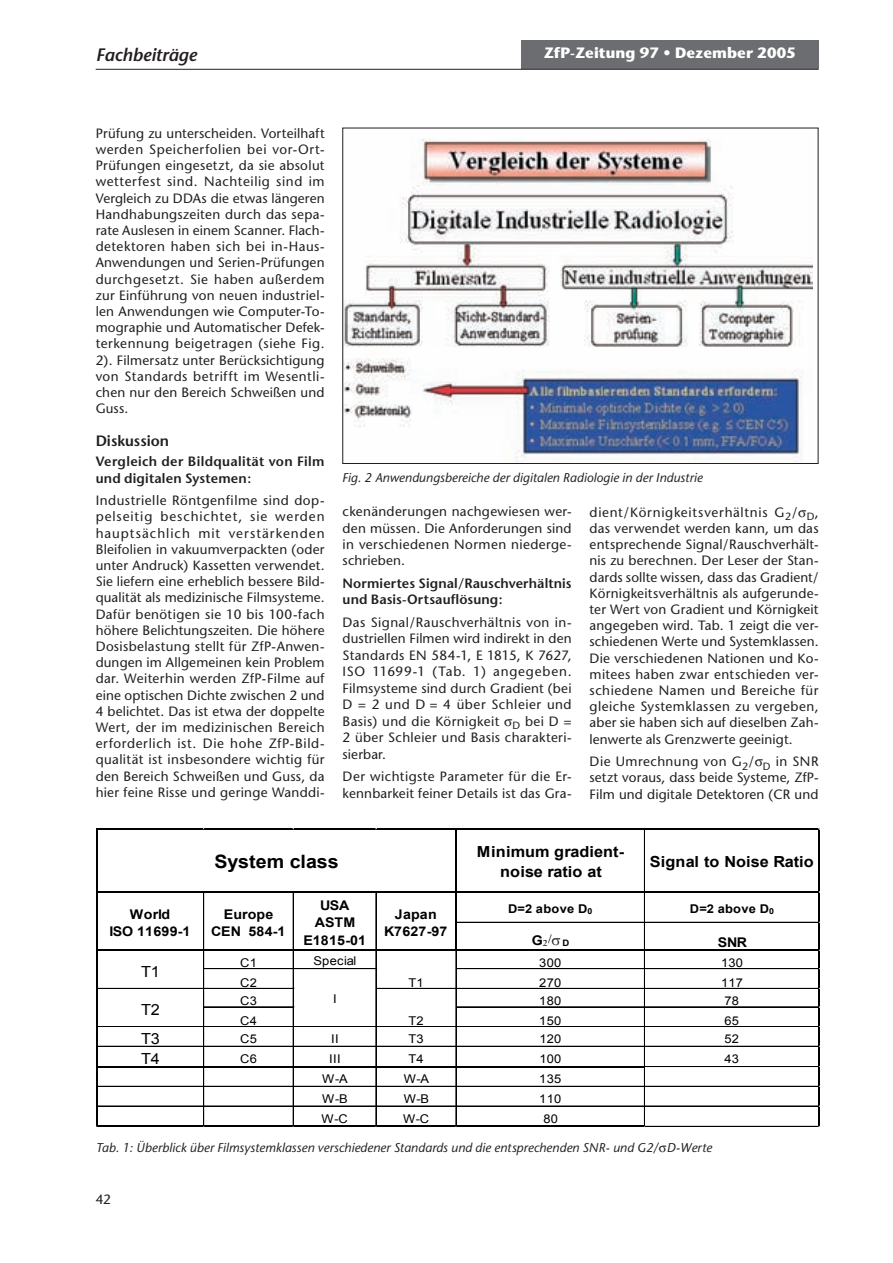
<style>
.page{position:relative;width:893px;height:1263px;background:#fff}
.page>*{position:absolute;margin:0;border:0;box-sizing:border-box;transform-origin:0 0}
.t1{font:700 18.45px "Arial";letter-spacing:-.005em;color:#000;scale:1.07 1}
.t2{font:italic 600 18px "Stone Sans";letter-spacing:-.005em;color:#231f20}
.t3{font:700 15.3px/19.6px "Arial";letter-spacing:.015em;color:#000;text-align:center;scale:1.07 1}
.t4{font:15.3px "Arial";letter-spacing:-.03em;color:#000;scale:1.07 1}
.t5{font:700 15px "Stone Sans";letter-spacing:.01em;color:#fff}
.t6{font:600 15px "Stone Sans";color:#231f20}
.t7{font:13.5px/16.2px "Stone Sans";letter-spacing:.015em;color:#231f20;text-align:justify}
.t8{font:600 13.5px/16.2px "Stone Sans";letter-spacing:.01em;color:#231f20}
.t9{font:700 13.35px/17.9px "Arial";letter-spacing:.01em;color:#000;text-align:center;scale:1.07 1}
.t10{font:italic 12.75px "Stone Sans";letter-spacing:.005em;color:#231f20}
.t11{font:12.15px "Arial";letter-spacing:.025em;color:#000;scale:1.07 1}
.t12{font:700 12.15px "Arial";letter-spacing:.02em;color:#000;scale:1.07 1}
.t13{font:700 8.85px "Arial";color:#000;scale:1.07 1}
</style>
<div class="page">
<div style="left:521px;top:40px;width:298px;height:29px;background:#6c6d70"></div>
<hr style="left:96px;top:69px;width:723px;height:1px;background:#231f20">
<hr style="left:97px;top:829px;width:722px;height:1px;background:#000">
<hr style="left:644px;top:829px;width:1px;height:62px;background:#000">
<hr style="left:97px;top:891px;width:722px;height:1px;background:#000">
<hr style="left:457px;top:922px;width:361px;height:1px;background:#000">
<hr style="left:203px;top:892px;width:1px;height:57px;background:#000">
<hr style="left:204px;top:892px;width:1px;height:57px;background:#000">
<hr style="left:293px;top:892px;width:1px;height:57px;background:#000">
<hr style="left:376px;top:892px;width:1px;height:57px;background:#000">
<hr style="left:455px;top:829px;width:2px;height:122px;background:#000">
<hr style="left:644px;top:892px;width:1px;height:57px;background:#000">
<hr style="left:97px;top:949px;width:722px;height:2px;background:#000">
<hr style="left:204px;top:968px;width:173px;height:1px;background:#000">
<hr style="left:204px;top:969px;width:173px;height:1px;background:#000">
<hr style="left:457px;top:968px;width:361px;height:1px;background:#000">
<hr style="left:457px;top:969px;width:361px;height:1px;background:#000">
<hr style="left:97px;top:988px;width:197px;height:1px;background:#000">
<hr style="left:377px;top:988px;width:441px;height:1px;background:#000">
<hr style="left:204px;top:1006px;width:90px;height:1px;background:#000">
<hr style="left:204px;top:1007px;width:90px;height:1px;background:#000">
<hr style="left:457px;top:1006px;width:361px;height:1px;background:#000">
<hr style="left:457px;top:1007px;width:361px;height:1px;background:#000">
<hr style="left:97px;top:1026px;width:721px;height:1px;background:#000">
<hr style="left:97px;top:1046px;width:721px;height:1px;background:#000">
<hr style="left:203px;top:951px;width:1px;height:115px;background:#000">
<hr style="left:204px;top:951px;width:1px;height:115px;background:#000">
<hr style="left:293px;top:951px;width:1px;height:115px;background:#000">
<hr style="left:376px;top:951px;width:1px;height:115px;background:#000">
<hr style="left:456px;top:951px;width:1px;height:115px;background:#000">
<hr style="left:97px;top:1066px;width:548px;height:1px;background:#000">
<hr style="left:644px;top:951px;width:1px;height:115px;background:#000">
<hr style="left:645px;top:1066px;width:173px;height:1px;background:#000">
<hr style="left:97px;top:1086px;width:721px;height:1px;background:#000">
<hr style="left:97px;top:1106px;width:721px;height:1px;background:#000">
<hr style="left:96px;top:829px;width:1px;height:298px;background:#000">
<hr style="left:203px;top:1067px;width:1px;height:59px;background:#000">
<hr style="left:204px;top:1067px;width:1px;height:59px;background:#000">
<hr style="left:293px;top:1067px;width:1px;height:59px;background:#000">
<hr style="left:376px;top:1067px;width:1px;height:59px;background:#000">
<hr style="left:456px;top:1067px;width:1px;height:59px;background:#000">
<hr style="left:97px;top:1126px;width:548px;height:1px;background:#000">
<hr style="left:644px;top:1067px;width:1px;height:59px;background:#000">
<hr style="left:645px;top:1126px;width:173px;height:1px;background:#000">
<hr style="left:818px;top:829px;width:1px;height:298px;background:#000">
<img style="left:344px;top:139px;width:469px;height:323px">
<div style="left:342px;top:128px;width:477px;height:336px;border:1px solid #231f20"></div>
<h2 class="t2" style="left:96px;top:44px;width:103px">Fachbeiträge</h2>
<p class="t5" style="left:544px;top:44px;width:253px">ZfP-Zeitung 97 • Dezember 2005</p>
<p class="t7" style="left:96px;top:125px;width:230px">Prüfung zu unterscheiden. Vorteilhaft werden Speicherfolien bei vor-Ort-Prüfungen eingesetzt, da sie absolut wetterfest sind. Nachteilig sind im Vergleich zu DDAs die etwas längeren Handhabungszeiten durch das sepa&shy;rate Auslesen in einem Scanner. Flach&shy;detektoren haben sich bei in-Haus-Anwendungen und Serien-Prüfungen durchgesetzt. Sie haben außerdem zur Einführung von neuen industriel&shy;len Anwendungen wie Computer-To&shy;mographie und Automatischer Defek&shy;terkennung beigetragen (siehe Fig.<br>2). Filmersatz unter Berücksichtigung von Standards betrifft im Wesentli&shy;chen nur den Bereich Schweißen und Guss.</p>
<p class="t6" style="left:96px;top:432px;width:75px">Diskussion</p>
<p class="t8" style="left:96px;top:454px;width:230px">Vergleich der Bildqualität von Film und digitalen Systemen:</p>
<p class="t7" style="left:96px;top:492px;width:231px">Industrielle Röntgenfilme sind dop&shy;pelseitig beschichtet, sie werden hauptsächlich mit verstärkenden Bleifolien in vakuumverpackten (oder unter Andruck) Kassetten verwendet.<br>Sie liefern eine erheblich bessere Bild&shy;qualität als medizinische Filmsysteme.<br>Dafür benötigen sie 10 bis 100-fach höhere Belichtungszeiten. Die höhere Dosisbelastung stellt für ZfP-Anwen&shy;dungen im Allgemeinen kein Problem dar. Weiterhin werden ZfP-Filme auf eine optischen Dichte zwischen 2 und 4 belichtet. Das ist etwa der doppelte Wert, der im medizinischen Bereich erforderlich ist. Die hohe ZfP-Bild&shy;qualität ist insbesondere wichtig für den Bereich Schweißen und Guss, da hier feine Risse und geringe Wanddi-</p>
<p class="t7" style="left:343px;top:504px;width:230px">ckenänderungen nachgewiesen wer&shy;den müssen. Die Anforderungen sind in verschiedenen Normen niederge&shy;schrieben.</p>
<p class="t10" style="left:342px;top:470px;width:362px">Fig. 2 Anwendungsbereiche der digitalen Radiologie in der Industrie</p>
<p class="t7" style="left:590px;top:504px;width:230px">dient/Körnigkeitsverhältnis G<sub>2</sub>/ <sub>D</sub>, das verwendet werden kann, um das entsprechende Signal/Rauschverhält&shy;nis zu berechnen. Der Leser der Stan&shy;dards sollte wissen, dass das Gradient/ Körnigkeitsverhältnis als aufgerunde&shy;ter Wert von Gradient und Körnigkeit angegeben wird. Tab. 1 zeigt die ver&shy;schiedenen Werte und Systemklassen.<br>Die verschiedenen Nationen und Ko&shy;mitees haben zwar entschieden ver&shy;schiedene Namen und Bereiche für gleiche Systemklassen zu vergeben, aber sie haben sich auf dieselben Zah&shy;lenwerte als Grenzwerte geeinigt.</p>
<p class="t7" style="left:590px;top:753px;width:230px">Die Umrechnung von G<sub>2</sub>/ <sub>D</sub> in SNR setzt voraus, dass beide Systeme, ZfP-Film und digitale Detektoren (CR und</p>
<p class="t8" style="left:343px;top:575px;width:230px">Normiertes Signal/Rauschverhältnis und Basis-Ortsauflösung:</p>
<p class="t7" style="left:343px;top:614px;width:231px">Das Signal/Rauschverhältnis von in&shy;dustriellen Filmen wird indirekt in den Standards EN 584-1, E 1815, K 7627, ISO 11699-1 (Tab. 1) angegeben.<br>Filmsysteme sind durch Gradient (bei D = 2 und D = 4 über Schleier und Basis) und die Körnigkeit <sub>D</sub> bei D = 2 über Schleier und Basis charakteri&shy;sierbar.</p>
<p class="t7" style="left:343px;top:768px;width:230px">Der wichtigste Parameter für die Er&shy;kennbarkeit feiner Details ist das Gra-</p>
<h1 class="t1" style="left:214px;top:850px;width:118px">System class</h1>
<p class="t9" style="left:109px;top:905px;width:77px">World<br>ISO 11699-1</p>
<p class="t9" style="left:211px;top:905px;width:71px">Europe<br>CEN 584-1</p>
<p class="t9" style="left:303px;top:896px;width:60px">USA<br>ASTM<br>E1815-01</p>
<p class="t9" style="left:384px;top:905px;width:61px">Japan<br>K7627-97</p>
<p class="t3" style="left:477px;top:842px;width:139px">Minimum gradient&shy;noise ratio at</p>
<p class="t3" style="left:650px;top:852px;width:155px">Signal to Noise Ratio</p>
<p class="t12" style="left:508px;top:900px;width:80px">D=2 above D<sub>0</sub></p>
<p class="t12" style="left:690px;top:900px;width:80px">D=2 above D<sub>0</sub></p>
<p class="t9" style="left:532px;top:931px;width:12px">G</p>
<p class="t13" style="left:562px;top:937px;width:8px">D</p>
<p class="t9" style="left:718px;top:933px;width:29px">SNR</p>
<p class="t4" style="left:141px;top:961px;width:19px">T1</p>
<p class="t4" style="left:141px;top:1000px;width:19px">T2</p>
<p class="t11" style="left:240px;top:954px;width:17px">C1</p>
<p class="t11" style="left:313px;top:953px;width:42px">Special</p>
<p class="t11" style="left:539px;top:954px;width:22px">300</p>
<p class="t11" style="left:721px;top:954px;width:22px">130</p>
<p class="t11" style="left:240px;top:974px;width:17px">C2</p>
<p class="t11" style="left:539px;top:974px;width:22px">270</p>
<p class="t11" style="left:721px;top:974px;width:22px">117</p>
<p class="t11" style="left:240px;top:993px;width:17px">C3</p>
<p class="t11" style="left:539px;top:993px;width:22px">180</p>
<p class="t11" style="left:724px;top:993px;width:15px">78</p>
<p class="t11" style="left:240px;top:1012px;width:17px">C4</p>
<p class="t11" style="left:539px;top:1012px;width:22px">150</p>
<p class="t11" style="left:724px;top:1012px;width:15px">65</p>
<p class="t11" style="left:408px;top:974px;width:16px">T1</p>
<p class="t11" style="left:408px;top:1012px;width:16px">T2</p>
<p class="t11" style="left:333px;top:991px;width:5px">I</p>
<p class="t4" style="left:141px;top:1029px;width:19px">T3</p>
<p class="t11" style="left:240px;top:1031px;width:17px">C5</p>
<p class="t11" style="left:331px;top:1031px;width:9px">II</p>
<p class="t11" style="left:408px;top:1031px;width:16px">T3</p>
<p class="t11" style="left:539px;top:1031px;width:22px">120</p>
<p class="t11" style="left:724px;top:1031px;width:15px">52</p>
<p class="t4" style="left:141px;top:1049px;width:19px">T4</p>
<p class="t11" style="left:240px;top:1050px;width:17px">C6</p>
<p class="t11" style="left:329px;top:1050px;width:12px">III</p>
<p class="t11" style="left:408px;top:1050px;width:16px">T4</p>
<p class="t11" style="left:539px;top:1050px;width:22px">100</p>
<p class="t11" style="left:724px;top:1050px;width:15px">43</p>
<p class="t11" style="left:322px;top:1071px;width:25px">W-A</p>
<p class="t11" style="left:404px;top:1071px;width:25px">W-A</p>
<p class="t11" style="left:539px;top:1071px;width:22px">135</p>
<p class="t11" style="left:322px;top:1091px;width:25px">W-B</p>
<p class="t11" style="left:404px;top:1091px;width:25px">W-B</p>
<p class="t11" style="left:539px;top:1091px;width:22px">110</p>
<p class="t11" style="left:322px;top:1110px;width:26px">W-C</p>
<p class="t11" style="left:403px;top:1110px;width:26px">W-C</p>
<p class="t11" style="left:543px;top:1110px;width:15px">80</p>
<p class="t10" style="left:96px;top:1140px;width:618px">Tab. 1: Überblick über Filmsystemklassen verschiedener Standards und die entsprechenden SNR- und G2/ D-Werte</p>
<p class="t7" style="left:96px;top:1192px;width:17px">42</p>
</div>
